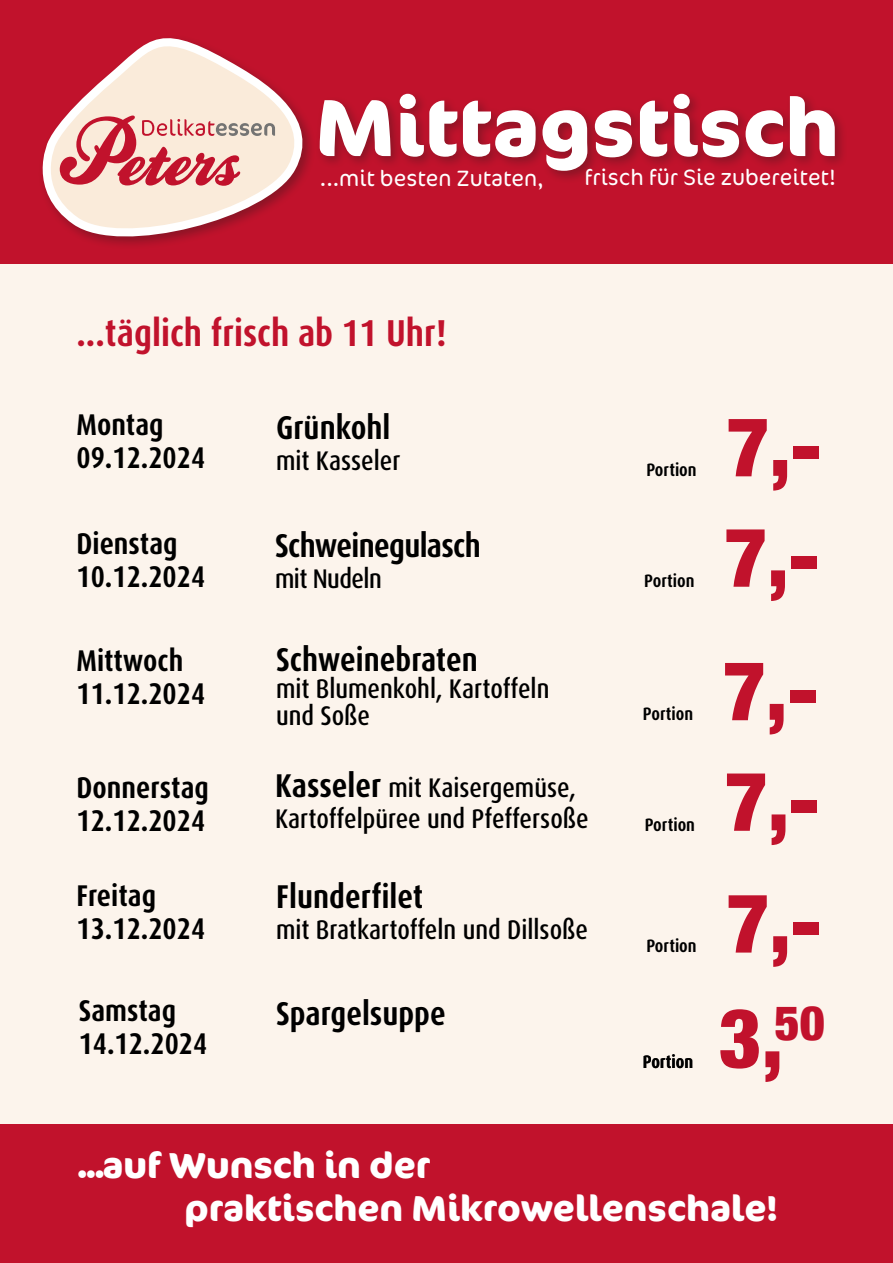
<style>
.page{position:relative;width:893px;height:1263px;background:#fff}
.page>*{position:absolute;margin:0;border:0;box-sizing:border-box;transform-origin:0 0}
.t1{font:900 condensed 82.5px "Helvetica Neue";color:#c1122c}
.t2{font:700 81px "Cocon Pro";color:#fff}
.t3{font:700 condensed 37.5px "Dax Pro";color:#c1122c}
.t4{font:700 36px/43.2px "Cocon Pro";color:#fff}
.t5{font:700 condensed 33px "Dax Pro";color:#000}
.t6{font:700 condensed 33px "Dax Pro";letter-spacing:-.02em;color:#000}
.t7{font:700 condensed 30px/33px "Dax Pro";color:#000}
.t8{font:500 condensed 27px/27px "Dax Pro";color:#000}
.t9{font:500 condensed 27px "Dax Pro";letter-spacing:-.02em;color:#000}
.t10{font:300 22.5px "Cocon Pro";color:#fff}
.t11{font:700 condensed 18px "Dax Pro";color:#000}
.s1{font-weight:700;font-size:33px}
</style>
<div class="page">
<div style="left:0;top:264px;width:893px;height:860px;background:#fcf4ec"></div>
<div style="left:0;top:1124px;width:893px;height:139px;background:#c1122c"></div>
<div style="left:0;top:0;width:893px;height:264px;background:#c1122c"></div>
<div style="left:38px;top:34px;width:278px;height:216px;background:#1a1a18;opacity:.33"></div>
<svg style="left:43px;top:38px;width:259px;height:198px"></svg>
<svg style="left:60px;top:116px;width:215px;height:70px"></svg>
<div style="left:315px;top:90px;width:533px;height:95px;background:#1a1a18;opacity:.33"></div>
<h2 class="t2" style="left:315px;top:72px;width:525px">Mittagstisch</h2>
<p class="t10" style="left:320px;top:164px;width:225px">...mit besten Zutaten,</p>
<p class="t10" style="left:585px;top:163px;width:253px">frisch für Sie zubereitet!</p>
<h3 class="t3" style="left:77px;top:309px;width:371px">...täglich frisch ab 11 Uhr!</h3>
<p class="t7" style="left:77px;top:409px;width:130px">Montag<br>09.12.2024</p>
<p class="t7" style="left:77px;top:527px;width:130px">Dienstag<br>10.12.2024</p>
<p class="t7" style="left:77px;top:644px;width:130px">Mittwoch<br>11.12.2024</p>
<p class="t7" style="left:77px;top:771px;width:134px">Donnerstag<br>12.12.2024</p>
<p class="t7" style="left:77px;top:879px;width:130px">Freitag<br>13.12.2024</p>
<p class="t7" style="left:79px;top:994px;width:130px">Samstag<br>14.12.2024</p>
<p class="t5" style="left:276px;top:406px;width:116px">Grünkohl</p>
<p class="t8" style="left:276px;top:447px;width:126px">mit Kasseler</p>
<p class="t6" style="left:275px;top:525px;width:207px">Schweinegulasch</p>
<p class="t9" style="left:275px;top:561px;width:108px">mit Nudeln</p>
<p class="t5" style="left:276px;top:639px;width:203px">Schweinebraten</p>
<p class="t8" style="left:276px;top:676px;width:275px">mit Blumenkohl, Kartoffeln und Soße</p>
<p class="t8" style="left:275px;top:773px;width:315px;line-height:30.6px"><span class="s1">Kasseler</span> mit Kaisergemüse,<br>Kartoffelpüree und Pfeffersoße</p>
<p class="t5" style="left:276px;top:875px;width:149px">Flunderfilet</p>
<p class="t8" style="left:276px;top:916px;width:314px">mit Bratkartoffeln und Dillsoße</p>
<p class="t5" style="left:276px;top:992px;width:171px">Spargelsuppe</p>
<p class="t11" style="left:646px;top:458px;width:52px">Portion</p>
<p class="t11" style="left:644px;top:569px;width:52px">Portion</p>
<h1 class="t1" style="left:726px;top:379px;width:96px">7,-</h1>
<h1 class="t1" style="left:724px;top:489px;width:96px">7,-</h1>
<p class="t11" style="left:643px;top:702px;width:52px">Portion</p>
<p class="t11" style="left:645px;top:813px;width:52px">Portion</p>
<p class="t11" style="left:646px;top:934px;width:52px">Portion</p>
<p class="t11" style="left:643px;top:1050px;width:52px">Portion</p>
<h1 class="t1" style="left:723px;top:623px;width:96px">7,-</h1>
<h1 class="t1" style="left:725px;top:733px;width:96px">7,-</h1>
<h1 class="t1" style="left:726px;top:855px;width:96px">7,-</h1>
<h1 class="t1" style="left:719px;top:970px;width:108px">3,<sup>50</sup></h1>
<h3 class="t4" style="left:185px;top:1142px;width:595px;text-indent:-108px">...auf Wunsch in der<br>praktischen Mikrowellenschale!</h3>
</div>
